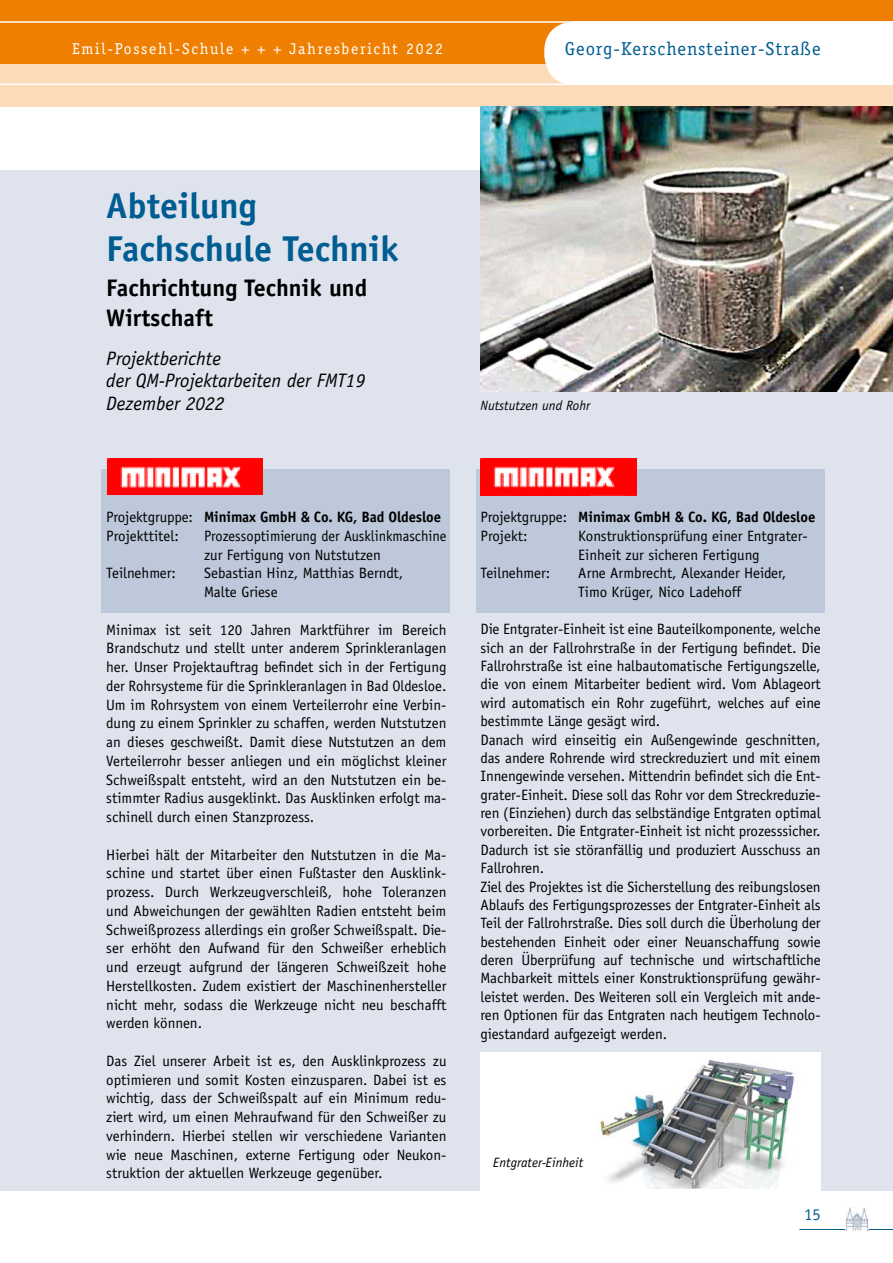
<style>
.page{position:relative;width:893px;height:1263px;background:#fff}
.page>*{position:absolute;margin:0;border:0;box-sizing:border-box;transform-origin:0 0}
.t1{font:700 36px/43.2px "Officina Sans";color:#005d92}
.t2{font:700 24px/30px "Officina Sans";color:#000}
.t3{font:italic 19.5px/22.5px "Officina Sans";color:#000}
.t4{font:18.75px "Officina Serif";letter-spacing:.05em;color:#005d92}
.t5{font:16.5px "Officina Sans";color:#005d92}
.t6{font:15.75px "Officina Serif";letter-spacing:.11em;color:#fff}
.t7{font:15px/18.8px "Officina Sans";letter-spacing:-.005em;color:#000}
.t8{font:700 15px/18.8px "Officina Sans";letter-spacing:-.01em;color:#000}
.t9{font:15px/18.8px "Officina Sans";letter-spacing:-.005em;color:#000;scale:.96 1}
.t10{font:italic 13.5px "Officina Sans";color:#000}
.s1{font-weight:400}
</style>
<div class="page">
<div style="left:0;top:0;width:893px;height:64px;background:#ee7f00"></div>
<div style="left:0;top:64px;width:893px;height:42px;background:#fcdbb9"></div>
<hr style="left:799px;top:1229px;width:94px;height:1px;background:#005d92">
<svg style="left:0;top:21px;width:544px;height:64px"></svg>
<div style="left:544px;top:21px;width:349px;height:64px;background:#fff"></div>
<img style="left:845px;top:1207px;width:23px;height:24px">
<div style="left:0;top:170px;width:893px;height:1021px;background:#dfe3ed"></div>
<img style="left:480px;top:106px;width:413px;height:285px">
<div style="left:101px;top:469px;width:349px;height:143px;background:#bdc8db"></div>
<div style="left:476px;top:469px;width:349px;height:143px;background:#bdc8db"></div>
<img style="left:107px;top:459px;width:156px;height:36px">
<img style="left:480px;top:459px;width:156px;height:36px">
<div style="left:480px;top:1052px;width:341px;height:151px;background:#fff"></div>
<img style="left:600px;top:1059px;width:194px;height:129px">
<p class="t6" style="left:72px;top:40px;width:372px">Emil-Possehl-Schule + + + Jahresbericht 2022</p>
<p class="t4" style="left:565px;top:38px;width:257px">Georg-Kerschensteiner-Straße</p>
<h1 class="t1" style="left:106px;top:183px;width:294px">Abteilung<br>Fachschule Technik</h1>
<h2 class="t2" style="left:106px;top:273px;width:262px">Fachrichtung Technik und<br>Wirtschaft</h2>
<h3 class="t3" style="left:106px;top:347px;width:261px">Projektberichte<br>der QM-Projektarbeiten der FMT19<br>Dezember 2022</h3>
<p class="t10" style="left:480px;top:397px;width:111px">Nutstutzen und Rohr</p>
<p class="t8" style="left:106px;top:507px;width:336px"><span class="s1">Projektgruppe:</span> Minimax GmbH &amp; Co. KG, Bad Oldesloe<br><span class="s1">Projekttitel:</span></p>
<p class="t9" style="left:204px;top:526px;width:254px">Prozessoptimierung der Ausklinkmaschine zur Fertigung von Nutstutzen</p>
<p class="t8" style="left:480px;top:507px;width:336px"><span class="s1">Projektgruppe:</span> Minimax GmbH &amp; Co. KG, Bad Oldesloe<br><span class="s1">Projekt:</span></p>
<p class="t7" style="left:578px;top:526px;width:231px">Konstruktionsprüfung einer Entgrater-<br>Einheit zur sicheren Fertigung</p>
<p class="t7" style="left:106px;top:564px;width:71px">Teilnehmer:</p>
<p class="t7" style="left:204px;top:564px;width:201px">Sebastian Hinz, Matthias Berndt,<br>Malte Griese</p>
<p class="t7" style="left:106px;top:620px;width:342px;text-align:justify">Minimax ist seit 120 Jahren Marktführer im Bereich Brandschutz und stellt unter anderem Sprinkleranlagen her. Unser Projektauftrag befindet sich in der Fertigung der Rohrsysteme für die Sprinkleranlagen in Bad Oldesloe.<br>Um im Rohrsystem von einem Verteilerrohr eine Verbin&shy;dung zu einem Sprinkler zu schaffen, werden Nutstutzen an dieses geschweißt. Damit diese Nutstutzen an dem Verteilerrohr besser anliegen und ein möglichst kleiner Schweißspalt entsteht, wird an den Nutstutzen ein be&shy;stimmter Radius ausgeklinkt. Das Ausklinken erfolgt ma&shy;schinell durch einen Stanzprozess.</p>
<p class="t7" style="left:106px;top:845px;width:342px;text-align:justify">Hierbei hält der Mitarbeiter den Nutstutzen in die Ma&shy;schine und startet über einen Fußtaster den Ausklink&shy;prozess. Durch Werkzeugverschleiß, hohe Toleranzen und Abweichungen der gewählten Radien entsteht beim Schweißprozess allerdings ein großer Schweißspalt. Die&shy;ser erhöht den Aufwand für den Schweißer erheblich und erzeugt aufgrund der längeren Schweißzeit hohe Herstellkosten. Zudem existiert der Maschinenhersteller nicht mehr, sodass die Werkzeuge nicht neu beschafft werden können.</p>
<p class="t7" style="left:106px;top:1051px;width:342px;text-align:justify">Das Ziel unserer Arbeit ist es, den Ausklinkprozess zu optimieren und somit Kosten einzusparen. Dabei ist es wichtig, dass der Schweißspalt auf ein Minimum redu&shy;ziert wird, um einen Mehraufwand für den Schweißer zu verhindern. Hierbei stellen wir verschiedene Varianten wie neue Maschinen, externe Fertigung oder Neukon&shy;struktion der aktuellen Werkzeuge gegenüber.</p>
<p class="t7" style="left:480px;top:564px;width:71px">Teilnehmer:</p>
<p class="t7" style="left:578px;top:564px;width:209px">Arne Armbrecht, Alexander Heider,<br>Timo Krüger, Nico Ladehoff</p>
<p class="t7" style="left:480px;top:620px;width:342px">Die Entgrater-Einheit ist eine Bauteilkomponente, welche sich an der Fallrohrstraße in der Fertigung befindet. Die Fallrohrstraße ist eine halbautomatische Fertigungszelle, die von einem Mitarbeiter bedient wird. Vom Ablageort wird automatisch ein Rohr zugeführt, welches auf eine bestimmte Länge gesägt wird.<br>Danach wird einseitig ein Außengewinde geschnitten, das andere Rohrende wird streckreduziert und mit einem Innengewinde versehen. Mittendrin befindet sich die Ent&shy;grater-Einheit. Diese soll das Rohr vor dem Streckreduzie&shy;ren (Einziehen) durch das selbständige Entgraten optimal vorbereiten. Die Entgrater-Einheit ist nicht prozesssicher.<br>Dadurch ist sie störanfällig und produziert Ausschuss an Fallrohren.<br>Ziel des Projektes ist die Sicherstellung des reibungslosen Ablaufs des Fertigungsprozesses der Entgrater-Einheit als Teil der Fallrohrstraße. Dies soll durch die Überholung der bestehenden Einheit oder einer Neuanschaffung sowie deren Überprüfung auf technische und wirtschaftliche Machbarkeit mittels einer Konstruktionsprüfung gewähr&shy;leistet werden. Des Weiteren soll ein Vergleich mit ande&shy;ren Optionen für das Entgraten nach heutigem Technolo&shy;giestandard aufgezeigt werden.</p>
<p class="t10" style="left:493px;top:1155px;width:91px">Entgrater-Einheit</p>
<p class="t5" style="left:804px;top:1205px;width:18px">15</p>
</div>
